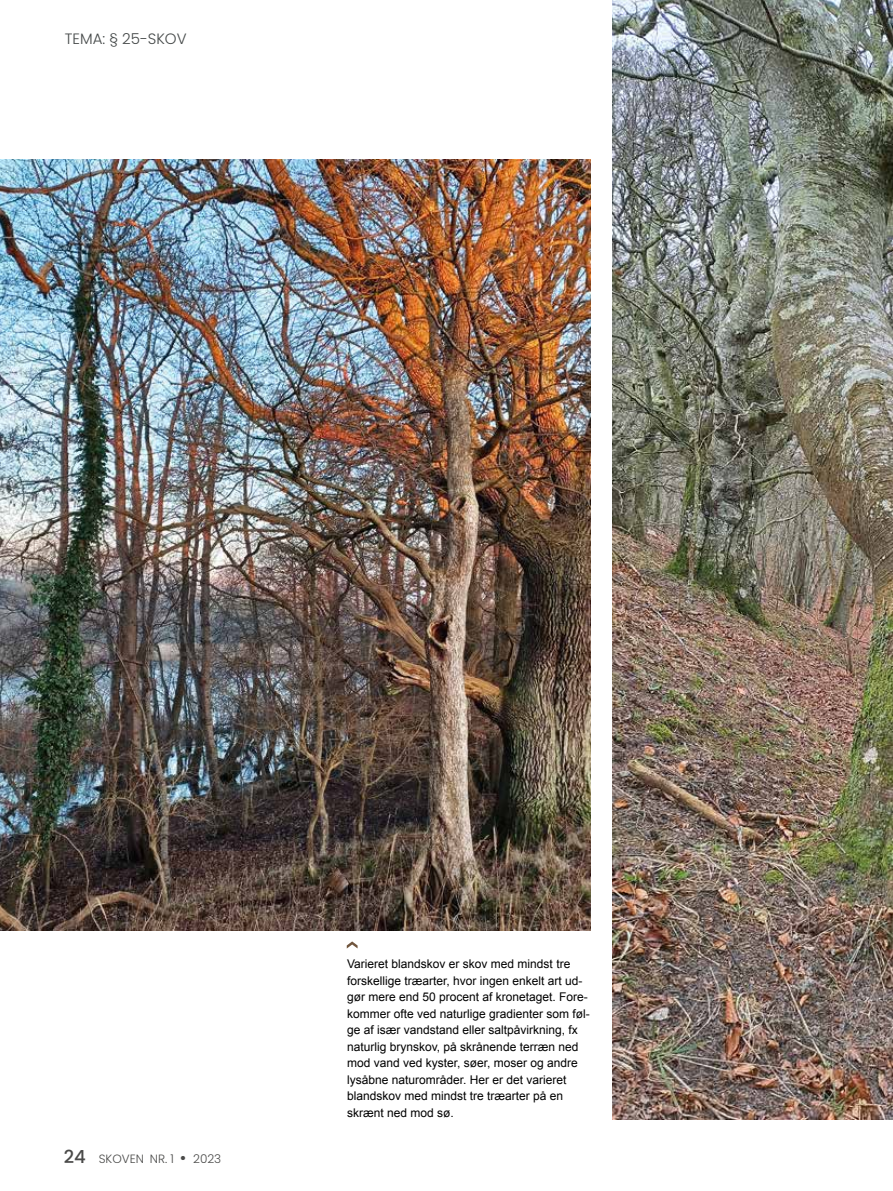
<style>
.page{position:relative;width:893px;height:1191px;background:#fff}
.page>*{position:absolute;margin:0;border:0;box-sizing:border-box;transform-origin:0 0}
.t1{font:300 15px "Poppins";color:#454949}
.t2{font:12px/16.5px "Arial";color:#000}
.t3{font:300 12px "Poppins";color:#4a4a49}
.s1{font-weight:500;font-size:18px}
.s2{font-size:18px}
</style>
<div class="page">
<img style="left:0;top:159px;width:590px;height:771px">
<img style="left:612px;top:0;width:281px;height:1119px">
<svg style="left:347px;top:941px;width:11px;height:7px"></svg>
<p class="t1" style="left:65px;top:31px;width:123px">TEMA: § 25-SKOV</p>
<p class="t3" style="left:64px;top:1151px;width:159px"><span class="s1">24</span> SKOVEN NR. 1 <span class="s2">•</span> 2023</p>
<p class="t2" style="left:347px;top:956px;width:244px">Varieret blandskov er skov med mindst tre forskellige træarter, hvor ingen enkelt art ud&shy;gør mere end 50 procent af kronetaget. Fore&shy;kommer ofte ved naturlige gradienter som føl&shy;ge af især vandstand eller saltpåvirkning, fx naturlig brynskov, på skrånende terræn ned mod vand ved kyster, søer, moser og andre lysåbne naturområder. Her er det varieret blandskov med mindst tre træarter på en skrænt ned mod sø.</p>
</div>
